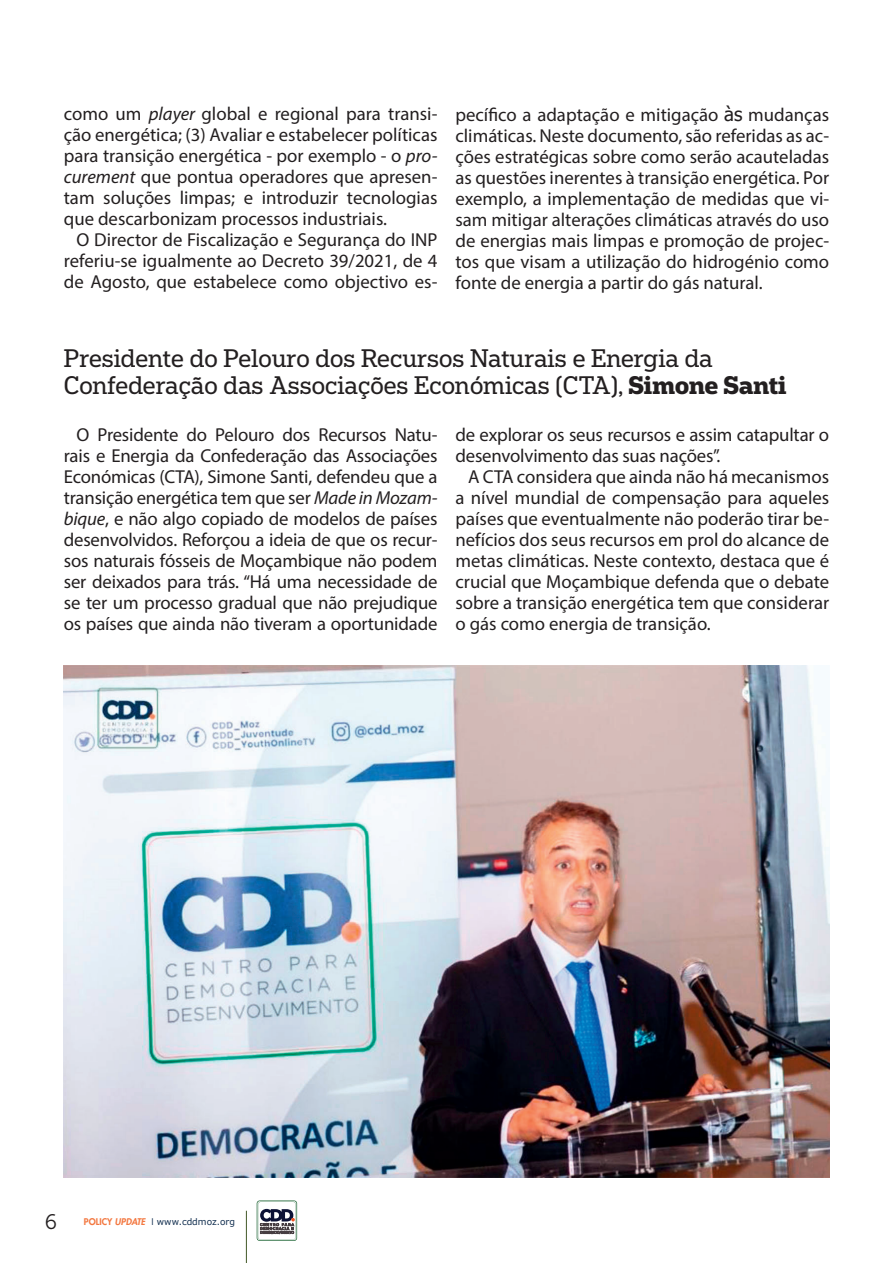
<style>
.page{position:relative;width:893px;height:1263px;background:#fff}
.page>*{position:absolute;margin:0;border:0;box-sizing:border-box;transform-origin:0 0}
.t1{font:24px/27px "Popular";color:#231f20}
.t2{font:21px "Museo 300";color:#231f20}
.t3{font:18.75px/21px "Myriad Pro";color:#231f20;text-align:justify}
.t4{font:9px "Verdana";color:#102d4e}
.s1{font-style:italic}
.s2{font-family:"Tahoma"}
.s3{font-weight:700}
.s4{font-family:"Futura LT";font-weight:800;color:#f37841}
.s5{font-family:"Futura LT";font-weight:800;font-style:italic;color:#f37841}
.s6{font-family:"Futura LT"}
</style>
<div class="page">
<hr style="left:246px;top:1211px;width:1px;height:52px;background:#425827">
<svg style="left:257px;top:1200px;width:40px;height:41px"></svg>
<img style="left:64px;top:665px;width:765px;height:512px">
<p class="t3" style="left:64px;top:103px;width:375px">como um <span class="s1">player</span> global e regional para transi&shy;ção energética; (3) Avaliar e estabelecer políticas para transição energética - por exemplo - o <span class="s1">pro&shy;curement</span> que pontua operadores que apresen&shy;tam soluções limpas; e introduzir tecnologias que descarbonizam processos industriais.</p>
<p class="t3" style="left:64px;top:229px;width:375px;text-indent:13px">O Director de Fiscalização e Segurança do INP referiu-se igualmente ao Decreto 39/2021, de 4 de Agosto, que estabelece como objectivo es-</p>
<p class="t3" style="left:455px;top:104px;width:375px">pecífico a adaptação e mitigação <span class="s2">às</span> mudanças climáticas. Neste documento, são referidas as ac&shy;ções estratégicas sobre como serão acauteladas as questões inerentes à transição energética. Por exemplo, a implementação de medidas que vi&shy;sam mitigar alterações climáticas através do uso de energias mais limpas e promoção de projec&shy;tos que visam a utilização do hidrogénio como fonte de energia a partir do gás natural.</p>
<p class="t1" style="left:64px;top:344px;width:724px">Presidente do Pelouro dos Recursos Naturais e Energia da<br>Confederação das Associações Económicas (CTA), <span class="s3">Simone Santi</span></p>
<p class="t3" style="left:64px;top:424px;width:375px;text-indent:13px">O Presidente do Pelouro dos Recursos Natu&shy;rais e Energia da Confederação das Associações Económicas (CTA), Simone Santi, defendeu que a transição energética tem que ser <span class="s1">Made in Mozam&shy;bique</span>, e não algo copiado de modelos de países desenvolvidos. Reforçou a ideia de que os recur&shy;sos naturais fósseis de Moçambique não podem ser deixados para trás. “Há uma necessidade de se ter um processo gradual que não prejudique os países que ainda não tiveram a oportunidade</p>
<p class="t3" style="left:455px;top:424px;width:375px">de explorar os seus recursos e assim catapultar o desenvolvimento das suas nações”.</p>
<p class="t3" style="left:455px;top:466px;width:375px;text-indent:13px">A CTA considera que ainda não há mecanismos a nível mundial de compensação para aqueles países que eventualmente não poderão tirar be&shy;nefícios dos seus recursos em prol do alcance de metas climáticas. Neste contexto, destaca que é crucial que Moçambique defenda que o debate sobre a transição energética tem que considerar o gás como energia de transição.</p>
<p class="t2" style="left:45px;top:1210px;width:13px">6</p>
<p class="t4" style="left:84px;top:1215px;width:153px"><span class="s4">POLICY</span> <span class="s5">UPDATE</span> <span class="s6">I</span> www.cddmoz.org</p>
</div>
